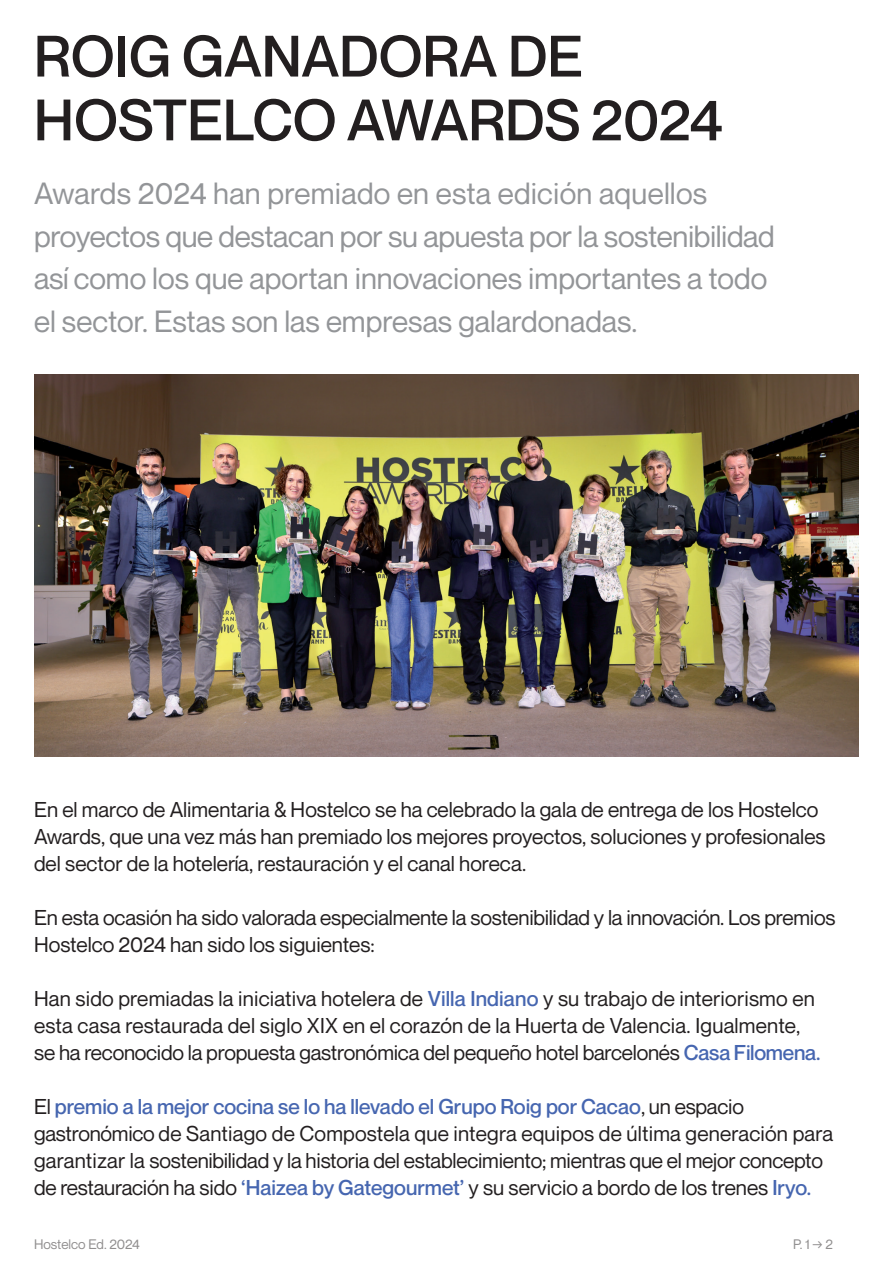
<style>
.page{position:relative;width:893px;height:1263px;background:#fff}
.page>*{position:absolute;margin:0;border:0;box-sizing:border-box;transform-origin:0 0}
.t1{font:500 57px/63.8px "Neue Montreal";color:#231f20}
.t2{font:30px/42.5px "Neue Montreal";color:#939598}
.t3{font:21px/27px "Neue Montreal";color:#231f20}
.t4{font:13.5px "Neue Montreal";color:#231f20}
.s1{font-weight:500;color:#4666b0}
</style>
<div class="page">
<img style="left:34px;top:374px;width:825px;height:383px">
<h1 class="t1" style="left:34px;top:25px;width:690px">ROIG GANADORA DE<br>HOSTELCO AWARDS 2024</h1>
<h2 class="t2" style="left:34px;top:172px;width:742px">Awards 2024 han premiado en esta edición aquellos proyectos que destacan por su apuesta por la sostenibilidad así como los que aportan innovaciones importantes a todo el sector. Estas son las empresas galardonadas.</h2>
<p class="t3" style="left:34px;top:796px;width:793px">En el marco de Alimentaria &amp; Hostelco se ha celebrado la gala de entrega de los Hostelco<br>Awards, que una vez más han premiado los mejores proyectos, soluciones y profesionales del sector de la hotelería, restauración y el canal horeca.</p>
<p class="t3" style="left:34px;top:904px;width:803px">En esta ocasión ha sido valorada especialmente la sostenibilidad y la innovación. Los premios<br>Hostelco 2024 han sido los siguientes:</p>
<p class="t3" style="left:34px;top:985px;width:788px">Han sido premiadas la iniciativa hotelera de <span class="s1">Villa Indiano</span> y su trabajo de interiorismo en esta casa restaurada del siglo XIX en el corazón de la Huerta de Valencia. Igualmente, se ha reconocido la propuesta gastronómica del pequeño hotel barcelonés <span class="s1">Casa Filomena.</span></p>
<p class="t3" style="left:34px;top:1093px;width:801px">El <span class="s1">premio a la mejor cocina se lo ha llevado el Grupo Roig por Cacao</span>, un espacio gastronómico de Santiago de Compostela que integra equipos de última generación para garantizar la sostenibilidad y la historia del establecimiento; mientras que el mejor concepto de restauración ha sido <span class="s1">‘Haizea by Gategourmet’</span> y su servicio a bordo de los trenes <span class="s1">Iryo.</span></p>
<p class="t4" style="left:34px;top:1236px;width:107px">Hostelco Ed. 2024</p>
<p class="t4" style="left:793px;top:1236px;width:41px">P. 1 → 2</p>
</div>
